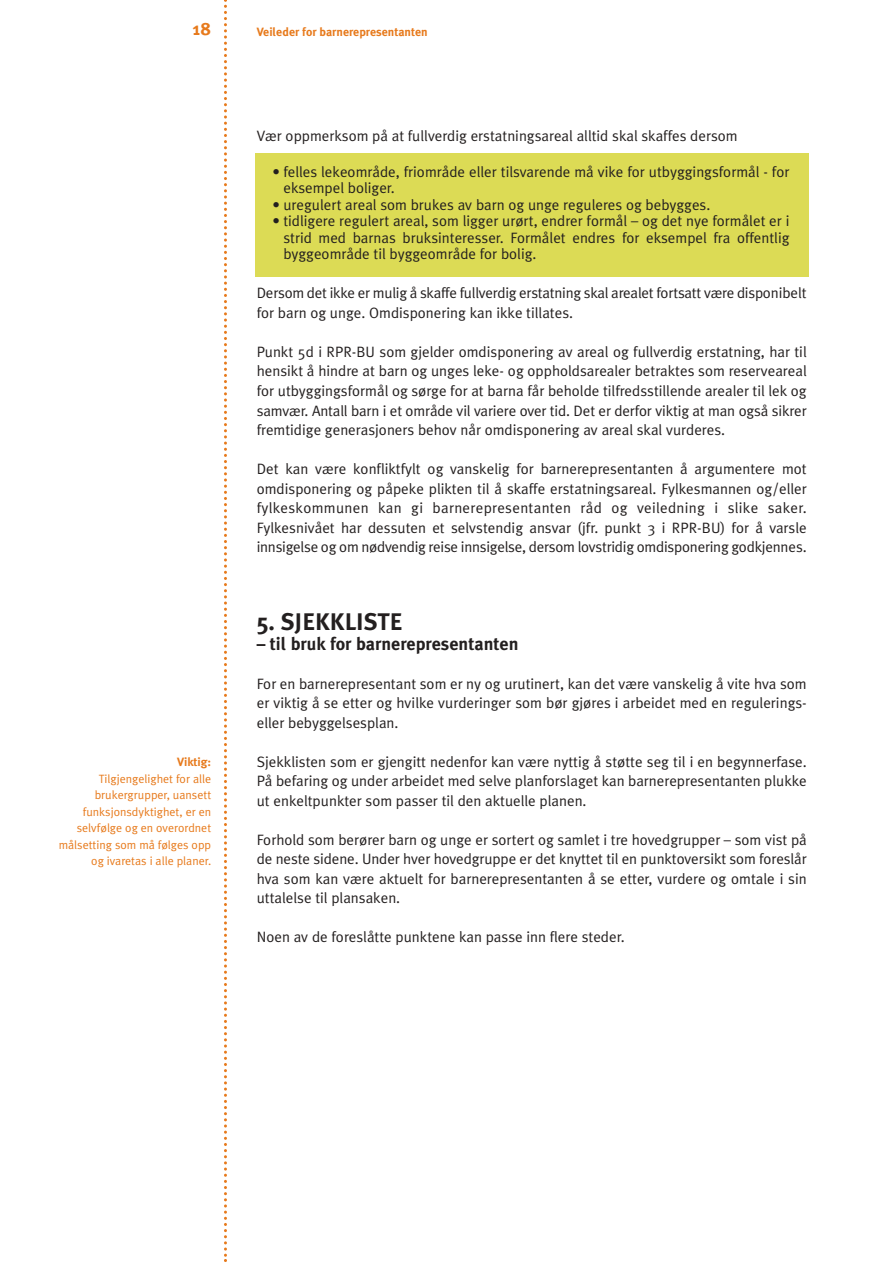
<style>
.page{position:relative;width:893px;height:1262px;background:#fff}
.page>*{position:absolute;margin:0;border:0;box-sizing:border-box;transform-origin:0 0}
.t1{font:700 24px "Meta Plus";color:#231f1f}
.t2{font:700 18px "Meta Plus";color:#231f1f}
.t3{font:700 18px "Meta Plus";color:#e77a1c}
.t4{font:15px/19.5px "Meta Plus Normal";color:#231f1f;text-align:justify}
.t5{font:12px/16.5px "Meta Plus Normal";color:#e77a1c;text-align:right}
.t6{font:700 12px "Meta Plus";color:#e77a1c}
</style>
<div class="page">
<div style="left:255px;top:153px;width:553px;height:123px;background:#dcdb55"></div>
<svg style="left:224px;top:0;width:3px;height:1261px"></svg>
<p class="t3" style="left:193px;top:22px;width:20px">18</p>
<p class="t6" style="left:257px;top:28px;width:172px">Veileder for barnerepresentanten</p>
<p class="t6" style="left:177px;top:757px;width:35px">Viktig:</p>
<p class="t5" style="left:59px;top:771px;width:154px">Tilgjengelighet for alle brukergrupper, uansett funksjonsdyktighet, er en selvfølge og en overordnet målsetting som må følges opp og ivaretas i alle planer.</p>
<p class="t4" style="left:257px;top:127px;width:482px">Vær oppmerksom på at fullverdig erstatningsareal alltid skal skaffes dersom</p>
<p class="t4" style="left:283px;top:165px;width:507px;line-height:16.5px;text-indent:-11px">• felles lekeområde, friområde eller tilsvarende må vike for utbyggingsformål - for eksempel boliger.</p>
<p class="t4" style="left:272px;top:196px;width:439px">• uregulert areal som brukes av barn og unge reguleres og bebygges.</p>
<p class="t4" style="left:283px;top:214px;width:507px;line-height:16.5px;text-indent:-11px">• tidligere regulert areal, som ligger urørt, endrer formål – og det nye formålet er i strid med barnas bruksinteresser. Formålet endres for eksempel fra offentlig byggeområde til byggeområde for bolig.</p>
<p class="t4" style="left:257px;top:285px;width:551px">Dersom det ikke er mulig å skaffe fullverdig erstatning skal arealet fortsatt være disponibelt for barn og unge. Omdisponering kan ikke tillates.</p>
<p class="t4" style="left:257px;top:343px;width:551px">Punkt 5d i RPR-BU som gjelder omdisponering av areal og fullverdig erstatning, har til hensikt å hindre at barn og unges leke- og oppholdsarealer betraktes som reserveareal for utbyggingsformål og sørge for at barna får beholde tilfredsstillende arealer til lek og samvær. Antall barn i et område vil variere over tid. Det er derfor viktig at man også sikrer fremtidige generasjoners behov når omdisponering av areal skal vurderes.</p>
<p class="t4" style="left:257px;top:460px;width:551px">Det kan være konfliktfylt og vanskelig for barnerepresentanten å argumentere mot omdisponering og påpeke plikten til å skaffe erstatningsareal. Fylkesmannen og/eller fylkeskommunen kan gi barnerepresentanten råd og veiledning i slike saker.<br>Fylkesnivået har dessuten et selvstendig ansvar (jfr. punkt 3 i RPR-BU) for å varsle innsigelse og om nødvendig reise innsigelse, dersom lovstridig omdisponering godkjennes.</p>
<h1 class="t1" style="left:257px;top:613px;width:147px">5. SJEKKLISTE</h1>
<p class="t2" style="left:257px;top:637px;width:263px">– til bruk for barnerepresentanten</p>
<p class="t4" style="left:257px;top:675px;width:551px">For en barnerepresentant som er ny og urutinert, kan det være vanskelig å vite hva som er viktig å se etter og hvilke vurderinger som bør gjøres i arbeidet med en regulerings&shy;eller bebyggelsesplan.</p>
<p class="t4" style="left:257px;top:753px;width:551px">Sjekklisten som er gjengitt nedenfor kan være nyttig å støtte seg til i en begynnerfase.<br>På befaring og under arbeidet med selve planforslaget kan barnerepresentanten plukke ut enkeltpunkter som passer til den aktuelle planen.</p>
<p class="t4" style="left:257px;top:831px;width:551px">Forhold som berører barn og unge er sortert og samlet i tre hovedgrupper – som vist på de neste sidene. Under hver hovedgruppe er det knyttet til en punktoversikt som foreslår hva som kan være aktuelt for barnerepresentanten å se etter, vurdere og omtale i sin uttalelse til plansaken.</p>
<p class="t4" style="left:257px;top:928px;width:369px">Noen av de foreslåtte punktene kan passe inn flere steder.</p>
</div>
